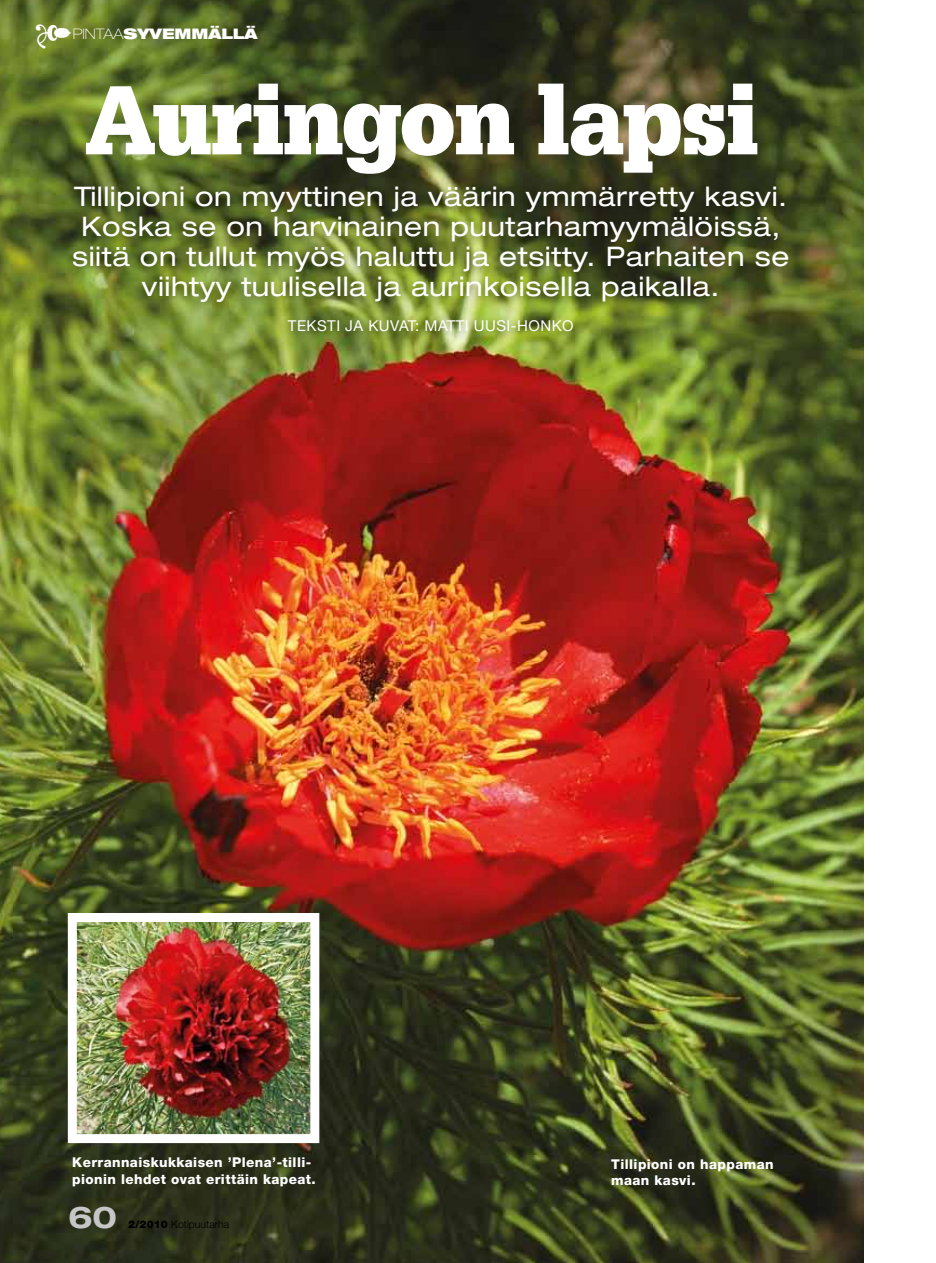
<style>
.page{position:relative;width:936px;height:1263px;background:#fff}
.page>*{position:absolute;margin:0;border:0;box-sizing:border-box;transform-origin:0 0}
.t1{font:102px "URW Egyptienne T Bold Extr Narr";letter-spacing:-.02em;color:#fff}
.t2{font:700 expanded 30px "Helvetica Neue";color:#c6c6c6}
.t3{font:expanded 27px/30px "Helvetica Neue";letter-spacing:.02em;color:#fff;text-align:center}
.t4{font:15px "Helvetica Neue";letter-spacing:.03em;color:#fff}
.t5{font:900 expanded 14.55px "Helvetica Neue";color:#fff}
.t6{font:800 13.5px/16.5px "Helvetica Neue";letter-spacing:.03em;color:#fff}
.t7{font:300 10.5px "Helvetica Neue";color:#000}
.s1{font-weight:100}
.s2{font-weight:900}
</style>
<div class="page">
<img style="left:0;top:0;width:863px;height:1263px">
<img style="left:78px;top:923px;width:231px;height:210px">
<div style="left:68px;top:913px;width:251px;height:230px;border:9px solid #fff"></div>
<div style="left:63px;top:182px;width:730px;height:160px;background:#000;opacity:.44"></div>
<p class="t5" style="left:34px;top:25px;width:225px">❑ <span class="s1">PINTAA</span>SYVEMMÄLLÄ</p>
<h1 class="t1" style="left:85px;top:60px;width:675px">Auringon lapsi</h1>
<p class="t3" style="left:72px;top:181px;width:718px">Tillipioni on myyttinen ja väärin ymmärretty kasvi.<br>Koska se on harvinainen puutarhamyymälöissä, siitä on tullut myös haluttu ja etsitty. Parhaiten se viihtyy tuulisella ja aurinkoisella paikalla.</p>
<p class="t4" style="left:288px;top:316px;width:287px">TEKSTI JA KUVAT: MATTI UUSI-HONKO</p>
<p class="t6" style="left:72px;top:1154px;width:245px">Kerrannaiskukkaisen ’Plena’-tilli&shy;pionin lehdet ovat erittäin kapeat.</p>
<p class="t6" style="left:611px;top:1155px;width:164px">Tillipioni on happaman maan kasvi.</p>
<p class="t2" style="left:68px;top:1198px;width:50px">60</p>
<p class="t7" style="left:128px;top:1217px;width:102px"><span class="s2">2/2010</span> Kotipuutarha</p>
</div>
